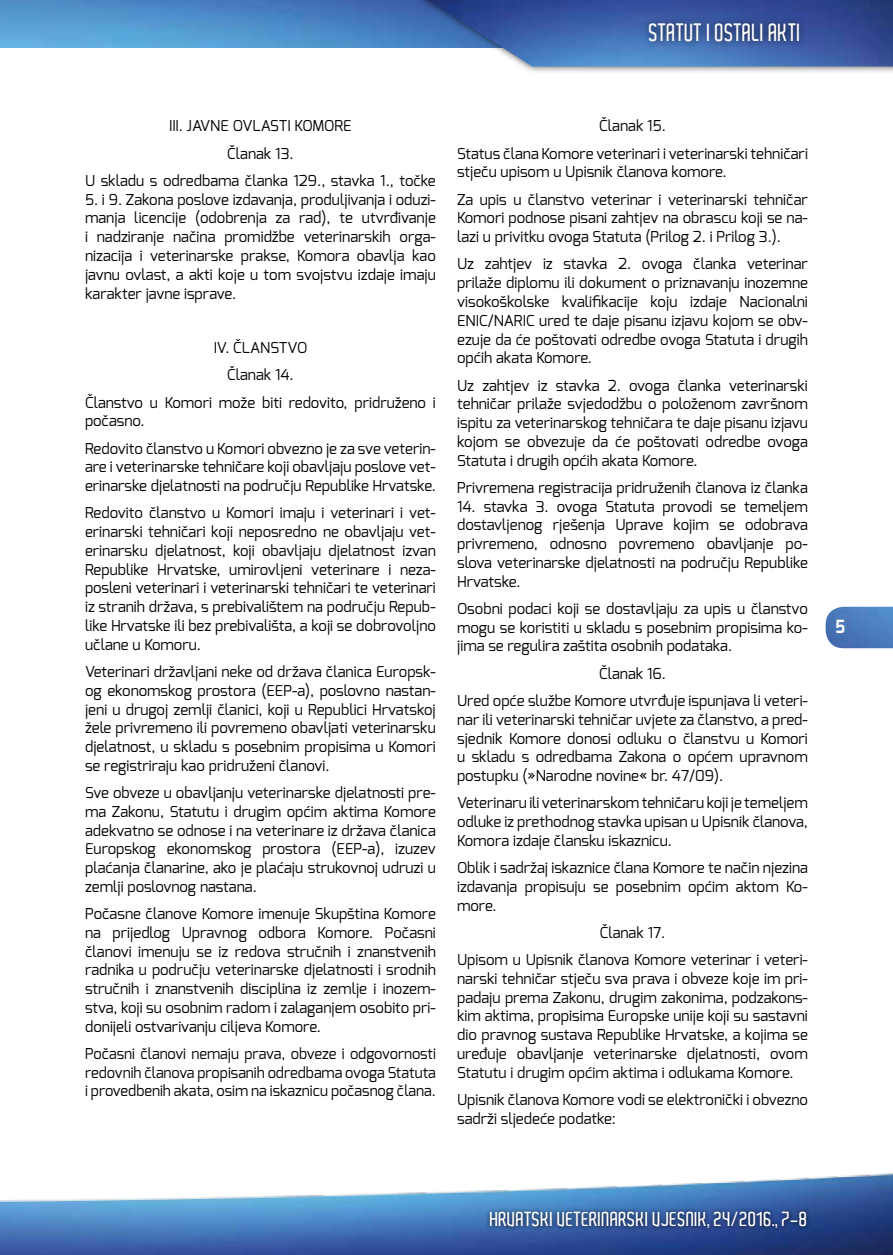
<style>
.page{position:relative;width:893px;height:1255px;background:#fff}
.page>*{position:absolute;margin:0;border:0;box-sizing:border-box;transform-origin:0 0}
.t1{font:600 24px "Aldo";color:#fff;scale:.9 1}
.t2{font:600 19.5px "Aldo";color:#fff}
.t3{font:700 18.15px "Exo";color:#fff;scale:.9 1}
.t4{font:15px/18.8px "Exo";color:#000;text-align:justify}
</style>
<div class="page">
<img style="left:0;top:0;width:388px;height:47px">
<div style="left:388px;top:0;width:505px;height:75px;background:#000;opacity:.75"></div>
<img style="left:395px;top:0;width:498px;height:66px">
<img style="left:0;top:1173px;width:893px;height:81px">
<img style="left:826px;top:606px;width:67px;height:42px">
<div style="left:486px;top:1207px;width:325px;height:25px;background:#000;opacity:.75"></div>
<div style="left:641px;top:16px;width:166px;height:33px;background:#000;opacity:.75"></div>
<h1 class="t1" style="left:649px;top:19px;width:170px">STATUT I OSTALI AKTI</h1>
<p class="t4" style="left:85px;top:112px;width:352px;line-height:27.3px;text-align:center">III. JAVNE OVLASTI KOMORE<br>Članak 13.<br>U skladu s odredbama članka 129., stavka 1., točke</p>
<p class="t4" style="left:85px;top:190px;width:352px">5. i 9. Zakona poslove izdavanja, produljivanja i oduzi&shy;manja licencije (odobrenja za rad), te utvrđivanje i nadziranje načina promidžbe veterinarskih orga&shy;nizacija i veterinarske prakse, Komora obavlja kao javnu ovlast, a akti koje u tom svojstvu izdaje imaju karakter javne isprave.</p>
<p class="t4" style="left:85px;top:334px;width:352px;line-height:27.3px;text-align:center">IV. ČLANSTVO<br>Članak 14.<br>Članstvo u Komori može biti redovito, pridruženo i</p>
<p class="t4" style="left:85px;top:407px;width:352px;line-height:27.3px">počasno.<br>Redovito članstvo u Komori obvezno je za sve veterin-</p>
<p class="t4" style="left:85px;top:457px;width:352px">are i veterinarske tehničare koji obavljaju poslove vet&shy;erinarske djelatnosti na području Republike Hrvatske.</p>
<p class="t4" style="left:85px;top:503px;width:352px">Redovito članstvo u Komori imaju i veterinari i vet&shy;erinarski tehničari koji neposredno ne obavljaju vet&shy;erinarsku djelatnost, koji obavljaju djelatnost izvan Republike Hrvatske, umirovljeni veterinare i neza&shy;posleni veterinari i veterinarski tehničari te veterinari iz stranih država, s prebivalištem na području Repub&shy;like Hrvatske ili bez prebivališta, a koji se dobrovoljno učlane u Komoru.</p>
<p class="t4" style="left:85px;top:662px;width:352px">Veterinari državljani neke od država članica Europsk&shy;og ekonomskog prostora (EEP-a), poslovno nastan&shy;jeni u drugoj zemlji članici, koji u Republici Hrvatskoj žele privremeno ili povremeno obavljati veterinarsku djelatnost, u skladu s posebnim propisima u Komori se registriraju kao pridruženi članovi.</p>
<p class="t4" style="left:85px;top:783px;width:352px">Sve obveze u obavljanju veterinarske djelatnosti pre&shy;ma Zakonu, Statutu i drugim općim aktima Komore adekvatno se odnose i na veterinare iz država članica Europskog ekonomskog prostora (EEP-a), izuzev plaćanja članarine, ako je plaćaju strukovnoj udruzi u zemlji poslovnog nastana.</p>
<p class="t4" style="left:85px;top:904px;width:352px">Počasne članove Komore imenuje Skupština Komore na prijedlog Upravnog odbora Komore. Počasni članovi imenuju se iz redova stručnih i znanstvenih radnika u području veterinarske djelatnosti i srodnih stručnih i znanstvenih disciplina iz zemlje i inozem&shy;stva, koji su osobnim radom i zalaganjem osobito pri&shy;donijeli ostvarivanju ciljeva Komore.</p>
<p class="t4" style="left:85px;top:1044px;width:352px">Počasni članovi nemaju prava, obveze i odgovornosti redovnih članova propisanih odredbama ovoga Statuta i provedbenih akata, osim na iskaznicu počasnog člana.</p>
<p class="t4" style="left:457px;top:112px;width:352px;line-height:27.3px;text-align:center">Članak 15.<br>Status člana Komore veterinari i veterinarski tehničari</p>
<p class="t4" style="left:457px;top:158px;width:352px;line-height:27.3px">stječu upisom u Upisnik članova komore.<br>Za upis u članstvo veterinar i veterinarski tehničar</p>
<p class="t4" style="left:457px;top:209px;width:352px">Komori podnose pisani zahtjev na obrascu koji se na&shy;lazi u privitku ovoga Statuta (Prilog 2. i Prilog 3.).</p>
<p class="t4" style="left:457px;top:255px;width:352px">Uz zahtjev iz stavka 2. ovoga članka veterinar prilaže diplomu ili dokument o priznavanju inozemne visokoškolske kvalifikacije koju izdaje Nacionalni ENIC/NARIC ured te daje pisanu izjavu kojom se obv&shy;ezuje da će poštovati odredbe ovoga Statuta i drugih općih akata Komore.</p>
<p class="t4" style="left:457px;top:376px;width:352px">Uz zahtjev iz stavka 2. ovoga članka veterinarski tehničar prilaže svjedodžbu o položenom završnom ispitu za veterinarskog tehničara te daje pisanu izjavu kojom se obvezuje da će poštovati odredbe ovoga Statuta i drugih općih akata Komore.</p>
<p class="t4" style="left:457px;top:478px;width:352px">Privremena registracija pridruženih članova iz članka</p>
<p class="t4" style="left:457px;top:497px;width:352px">14. stavka 3. ovoga Statuta provodi se temeljem dostavljenog rješenja Uprave kojim se odobrava privremeno, odnosno povremeno obavljanje po&shy;slova veterinarske djelatnosti na području Republike Hrvatske.</p>
<p class="t4" style="left:457px;top:599px;width:352px">Osobni podaci koji se dostavljaju za upis u članstvo mogu se koristiti u skladu s posebnim propisima ko&shy;jima se regulira zaštita osobnih podataka.</p>
<p class="t4" style="left:457px;top:659px;width:352px;line-height:27.3px;text-align:center">Članak 16.<br>Ured opće službe Komore utvrđuje ispunjava li veteri-</p>
<p class="t4" style="left:457px;top:710px;width:352px">nar ili veterinarski tehničar uvjete za članstvo, a pred&shy;sjednik Komore donosi odluku o članstvu u Komori u skladu s odredbama Zakona o općem upravnom postupku (»Narodne novine« br. 47/09).</p>
<p class="t4" style="left:457px;top:793px;width:352px">Veterinaru ili veterinarskom tehničaru koji je temeljem odluke iz prethodnog stavka upisan u Upisnik članova, Komora izdaje člansku iskaznicu.</p>
<p class="t4" style="left:457px;top:858px;width:352px">Oblik i sadržaj iskaznice člana Komore te način njezina izdavanja propisuju se posebnim općim aktom Ko&shy;more.</p>
<p class="t4" style="left:457px;top:918px;width:352px;line-height:27.3px;text-align:center">Članak 17.<br>Upisom u Upisnik članova Komore veterinar i veteri-</p>
<p class="t4" style="left:457px;top:969px;width:352px">narski tehničar stječu sva prava i obveze koje im pri&shy;padaju prema Zakonu, drugim zakonima, podzakons&shy;kim aktima, propisima Europske unije koji su sastavni dio pravnog sustava Republike Hrvatske, a kojima se uređuje obavljanje veterinarske djelatnosti, ovom Statutu i drugim općim aktima i odlukama Komore.</p>
<p class="t4" style="left:457px;top:1090px;width:352px">Upisnik članova Komore vodi se elektronički i obvezno sadrži sljedeće podatke:</p>
<p class="t3" style="left:835px;top:614px;width:12px">5</p>
<h2 class="t2" style="left:490px;top:1207px;width:319px">HRVATSKI VETERINARSKI VJESNIK, 24/2016., 7-8</h2>
</div>
